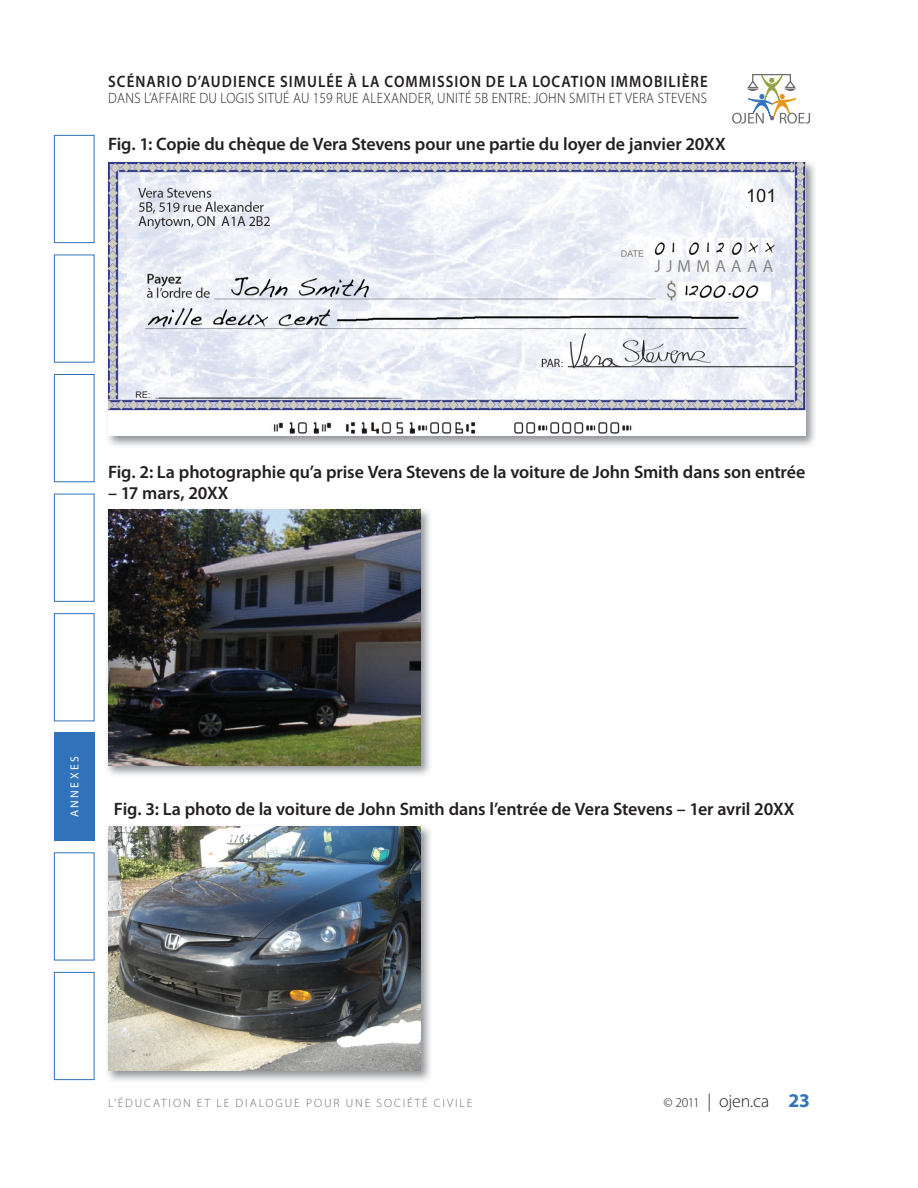
<style>
.page{position:relative;width:918px;height:1188px;background:#fff}
.page>*{position:absolute;margin:0;border:0;box-sizing:border-box;transform-origin:0 0}
.t1{font:600 18px "Myriad Pro";letter-spacing:-.01em;color:#231f20}
.t2{font:300 18px "Myriad Pro";color:#231f20}
.t3{font:600 16.5px "Myriad Pro";letter-spacing:.07em;color:#231f20;scale:.9 1}
.t4{font:300 15px "Myriad Pro";letter-spacing:.03em;color:#231f20;scale:.9 1}
.t5{font:300 12px "Myriad Pro";letter-spacing:.16em;color:#6c6d70}
.t6{font:11.7px "Myriad Pro";letter-spacing:.21em;color:#fff}
.s1{font-size:13.5px}
.s2{font-weight:700;font-size:19.5px;color:#3073ba}
</style>
<div class="page">
<svg style="left:732px;top:74px;width:78px;height:50px"></svg>
<div style="left:54px;top:733px;width:40px;height:108px;background:#3073ba"></div>
<div style="left:54px;top:255px;width:40px;height:108px;border:1px solid #3073ba"></div>
<div style="left:54px;top:374px;width:40px;height:108px;border:1px solid #3073ba"></div>
<div style="left:54px;top:494px;width:40px;height:108px;border:1px solid #3073ba"></div>
<div style="left:54px;top:613px;width:40px;height:108px;border:1px solid #3073ba"></div>
<div style="left:54px;top:135px;width:40px;height:108px;border:1px solid #3073ba"></div>
<div style="left:54px;top:852px;width:40px;height:108px;border:1px solid #3073ba"></div>
<div style="left:54px;top:972px;width:40px;height:108px;border:1px solid #3073ba"></div>
<img style="left:108px;top:162px;width:707px;height:284px">
<img style="left:108px;top:162px;width:697px;height:274px">
<img style="left:107px;top:509px;width:323px;height:266px">
<img style="left:108px;top:510px;width:312px;height:255px">
<img style="left:107px;top:826px;width:324px;height:255px">
<img style="left:108px;top:827px;width:312px;height:243px">
<p class="t3" style="left:108px;top:71px;width:668px">Scénario d’audience Simulée à la commiSSion de la location immobilière</p>
<p class="t4" style="left:108px;top:89px;width:667px">DANS L’AFFAIRE DU LOGIS SITUÉ AU 159 RUE ALEXANDER, UNITÉ 5B ENTRE: JOHN SMITH ET VERA STEVENS</p>
<p class="t1" style="left:108px;top:133px;width:619px">Fig. 1: copie du chèque de Vera Stevens pour une partie du loyer de janvier 20XX</p>
<p class="t1" style="left:108px;top:460px;width:699px">Fig. 2: la photographie qu’a prise Vera Stevens de la voiture de John Smith dans son entrée</p>
<p class="t1" style="left:108px;top:482px;width:122px">– 17 mars, 20XX</p>
<p class="t6" style="left:67px;top:817px;width:62px;rotate:-90deg">annEXES</p>
<p class="t1" style="left:114px;top:797px;width:682px">Fig. 3: la photo de la voiture de John Smith dans l’entrée de Vera Stevens – 1er avril 20XX</p>
<p class="t5" style="left:108px;top:1096px;width:366px">L’ÉDUCATION ET LE DIALOGUE POUR UNE SOCIÉTÉ CIVILE</p>
<p class="t2" style="left:663px;top:1090px;width:148px"><span class="s1">© 2011</span> | OJEN.CA <span class="s2">23</span></p>
</div>
